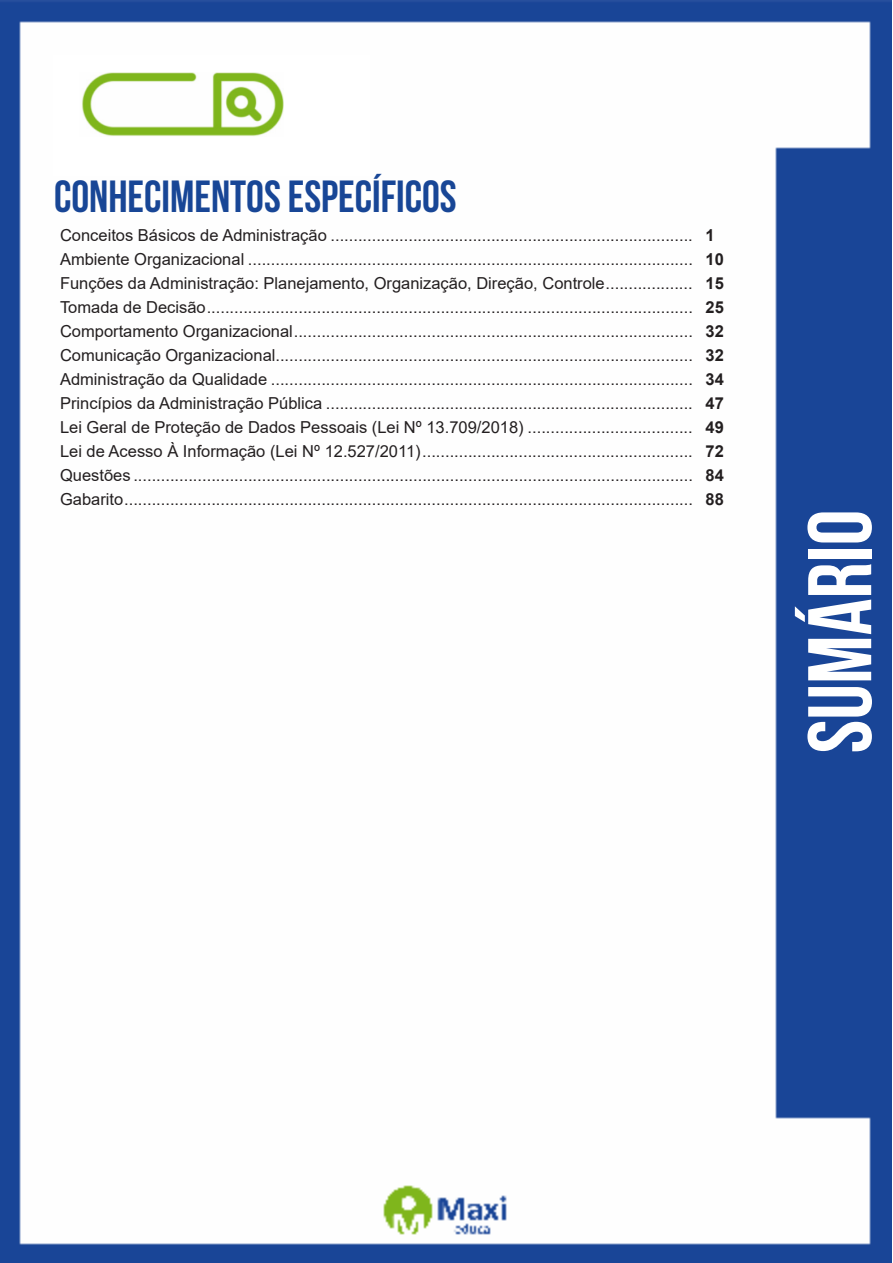
<style>
.page{position:relative;width:893px;height:1263px;background:#fff}
.page>*{position:absolute;margin:0;border:0;box-sizing:border-box;transform-origin:0 0}
.t1{font:700 90px "Bebas Neue";color:#fff}
.t2{font:700 45px "Bebas Neue";color:#184696}
.ALTERNATIVAS{font:16.5px "Arial";color:#231f20}
.INDICE{font:700 16.5px "Arial";color:#231f20}
</style>
<div class="page">
<img style="left:0;top:0;width:892px;height:1263px">
<div style="left:53px;top:55px;width:317px;height:121px;background:#fff"></div>
<img style="left:82px;top:72px;width:201px;height:64px">
<p class="t2" style="left:54px;top:172px;width:404px">CONHECIMENTOS ESPECÍFICOS</p>
<p class="ALTERNATIVAS" style="left:60px;top:223px;width:634px">Conceitos Básicos de Administração ...............................................................................</p>
<p class="INDICE" style="left:705px;top:223px;width:11px">1</p>
<p class="ALTERNATIVAS" style="left:60px;top:247px;width:634px">Ambiente Organizacional .................................................................................................</p>
<p class="INDICE" style="left:705px;top:247px;width:20px">10</p>
<p class="ALTERNATIVAS" style="left:60px;top:271px;width:634px">Funções da Administração: Planejamento, Organização, Direção, Controle...................</p>
<p class="INDICE" style="left:705px;top:271px;width:20px">15</p>
<p class="ALTERNATIVAS" style="left:60px;top:295px;width:634px">Tomada de Decisão..........................................................................................................</p>
<p class="INDICE" style="left:705px;top:295px;width:20px">25</p>
<p class="ALTERNATIVAS" style="left:60px;top:319px;width:634px">Comportamento Organizacional.......................................................................................</p>
<p class="INDICE" style="left:705px;top:319px;width:20px">32</p>
<p class="ALTERNATIVAS" style="left:60px;top:343px;width:634px">Comunicação Organizacional...........................................................................................</p>
<p class="INDICE" style="left:705px;top:343px;width:20px">32</p>
<p class="ALTERNATIVAS" style="left:60px;top:368px;width:634px">Administração da Qualidade ............................................................................................</p>
<p class="INDICE" style="left:705px;top:367px;width:20px">34</p>
<p class="ALTERNATIVAS" style="left:60px;top:392px;width:634px">Princípios da Administração Pública ................................................................................</p>
<p class="INDICE" style="left:705px;top:391px;width:20px">47</p>
<p class="ALTERNATIVAS" style="left:60px;top:416px;width:634px">Lei Geral de Proteção de Dados Pessoais (Lei Nº 13.709/2018) ....................................</p>
<p class="INDICE" style="left:705px;top:415px;width:20px">49</p>
<p class="ALTERNATIVAS" style="left:60px;top:440px;width:634px">Lei de Acesso À Informação (Lei Nº 12.527/2011)...........................................................</p>
<p class="INDICE" style="left:705px;top:439px;width:20px">72</p>
<p class="ALTERNATIVAS" style="left:60px;top:464px;width:634px">Questões ..........................................................................................................................</p>
<p class="INDICE" style="left:705px;top:463px;width:20px">84</p>
<p class="ALTERNATIVAS" style="left:60px;top:488px;width:634px">Gabarito............................................................................................................................</p>
<p class="INDICE" style="left:705px;top:487px;width:20px">88</p>
<h1 class="t1" style="left:791px;top:753px;width:245px;rotate:-90deg">SUMÁRIO</h1>
</div>
